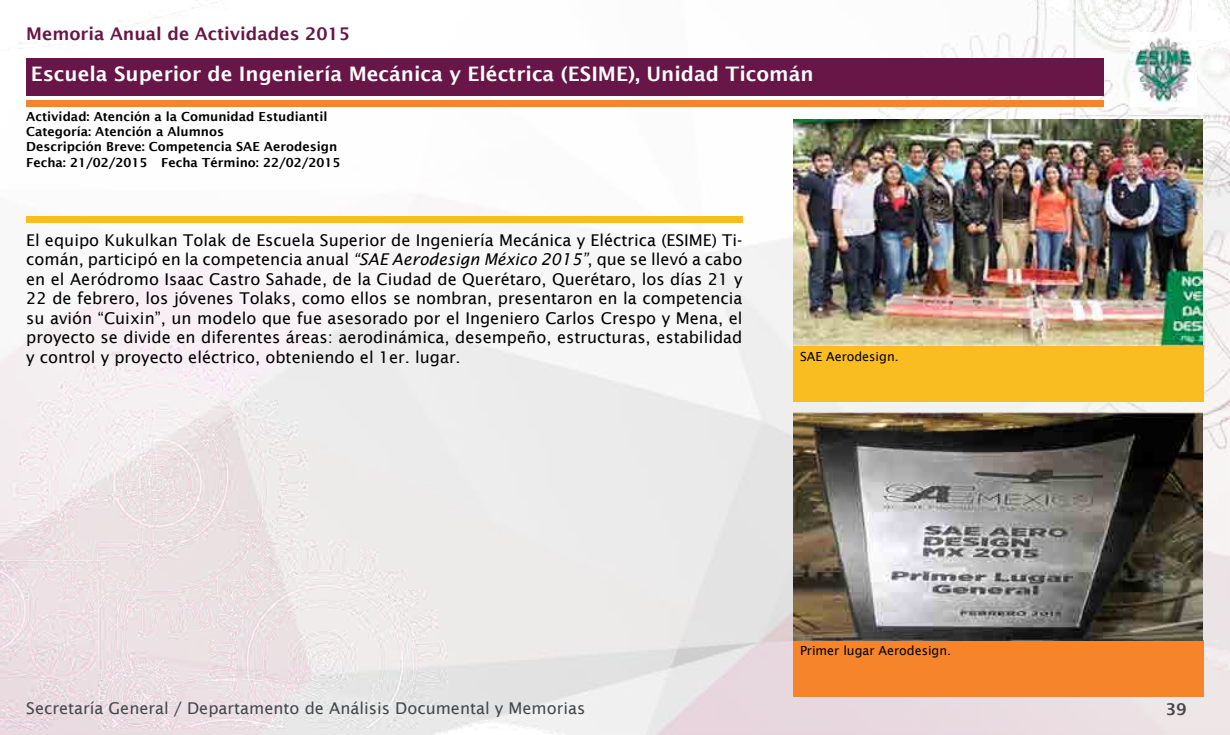
<style>
.page{position:relative;width:1230px;height:735px;background:#fff}
.page>*{position:absolute;margin:0;border:0;box-sizing:border-box;transform-origin:0 0}
.t1{font:600 20px "Lucida Sans";color:#fff}
.t2{font:600 17.5px "Lucida Sans";color:#681547}
.t3{font:16.25px/19.5px "Lucida Sans";color:#000;text-align:justify}
.t4{font:16.25px "Lucida Sans";color:#45484a}
.t5{font:600 16.25px "Lucida Sans";color:#45484a}
.t6{font:600 12.5px/15px "Lucida Sans";color:#000}
.t7{font:12.5px "Lucida Sans";color:#000}
.s1{font-style:italic}
</style>
<div class="page">
<img style="left:0;top:0;width:1230px;height:735px">
<div style="left:26px;top:58px;width:1078px;height:38px;background:#681547"></div>
<div style="left:26px;top:216px;width:716px;height:7px;background:#f9bc21"></div>
<div style="left:26px;top:100px;width:1078px;height:6px;background:#f6842a"></div>
<div style="left:793px;top:345px;width:411px;height:57px;background:#f9bc21"></div>
<div style="left:793px;top:640px;width:411px;height:56px;background:#f6842a"></div>
<img style="left:793px;top:119px;width:410px;height:226px">
<img style="left:793px;top:412px;width:410px;height:228px">
<img style="left:1130px;top:32px;width:66px;height:74px">
<p class="t2" style="left:26px;top:24px;width:325px">Memoria Anual de Actividades 2015</p>
<p class="t1" style="left:31px;top:63px;width:784px">Escuela Superior de Ingeniería Mecánica y Eléctrica (ESIME), Unidad Ticomán</p>
<p class="t6" style="left:26px;top:109px;width:313px">Actividad: Atención a la Comunidad Estudiantil<br>Categoría: Atención a Alumnos<br>Descripción Breve: Competencia SAE Aerodesign</p>
<p class="t6" style="left:26px;top:155px;width:316px">Fecha: 21/02/2015 Fecha Término: 22/02/2015</p>
<p class="t3" style="left:26px;top:230px;width:718px">El equipo Kukulkan Tolak de Escuela Superior de Ingeniería Mecánica y Eléctrica (ESIME) Ti&shy;comán, participó en la competencia anual <span class="s1">“SAE Aerodesign México 2015”</span>, que se llevó a cabo en el Aeródromo Isaac Castro Sahade, de la Ciudad de Querétaro, Querétaro, los días 21 y 22 de febrero, los jóvenes Tolaks, como ellos se nombran, presentaron en la competencia su avión “Cuixin”, un modelo que fue asesorado por el Ingeniero Carlos Crespo y Mena, el proyecto se divide en diferentes áreas: aerodinámica, desempeño, estructuras, estabilidad y control y proyecto eléctrico, obteniendo el 1er. lugar.</p>
<p class="t7" style="left:800px;top:350px;width:100px">SAE Aerodesign.</p>
<p class="t7" style="left:800px;top:644px;width:153px">Primer lugar Aerodesign.</p>
<p class="t4" style="left:26px;top:699px;width:561px">Secretaría General / Departamento de Análisis Documental y Memorias</p>
<p class="t5" style="left:1166px;top:700px;width:22px">39</p>
</div>
